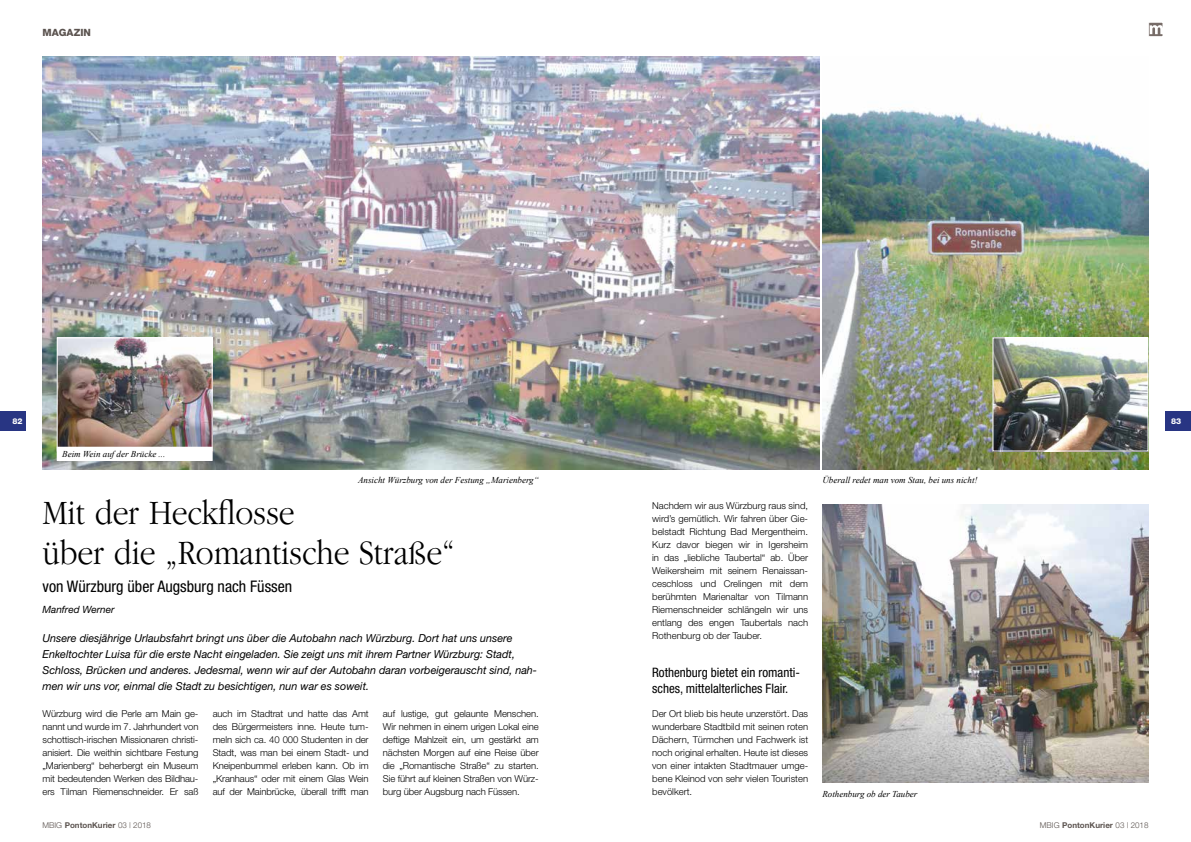
<style>
.page{position:relative;width:1191px;height:842px;background:#fff}
.page>*{position:absolute;margin:0;border:0;box-sizing:border-box;transform-origin:0 0}
.t1{font:300 35px/40px "Garam ITCSB";color:#000;scale:.9 1}
.t2{font:condensed 16px "Helvetica Neue";color:#000}
.t3{font:condensed 13px/16px "Helvetica Neue";color:#000}
.t4{font:italic 11px/16px "Helvetica Neue";color:#000}
.t5{font:italic 10px "Helvetica Neue";color:#000}
.t6{font:800 10px "Helvetica Neue";color:#5b534f}
.t7{font:300 9.5px/13px "Helvetica Neue";letter-spacing:-.01em;color:#000;text-align:justify}
.t8{font:italic 9px "Times New Roman";color:#000}
.t9{font:700 8px "Helvetica Neue";color:#5b534f}
.t10{font:800 8px "Helvetica Neue";color:#fff}
.s1{font-weight:300}
</style>
<div class="page">
<div style="left:0;top:411px;width:26px;height:20px;background:#283583"></div>
<img style="left:43px;top:57px;width:552px;height:412px">
<img style="left:59px;top:339px;width:152px;height:108px">
<div style="left:57px;top:337px;width:156px;height:114px;border:1px solid #fff"></div>
<div style="left:57px;top:447px;width:155px;height:13px;background:#fff"></div>
<img style="left:595px;top:56px;width:554px;height:727px">
<div style="left:1165px;top:411px;width:26px;height:20px;background:#283583"></div>
<svg style="left:1150px;top:24px;width:11px;height:11px"></svg>
<div style="left:1148px;top:22px;width:15px;height:15px;border:1px solid #fff"></div>
<svg style="left:1149px;top:25px;width:14px;height:9px"></svg>
<img style="left:822px;top:57px;width:326px;height:412px">
<img style="left:822px;top:505px;width:326px;height:277px">
<img style="left:994px;top:339px;width:152px;height:110px">
<div style="left:992px;top:337px;width:156px;height:114px;border:1px solid #fff"></div>
<p class="t6" style="left:43px;top:26px;width:50px">MAGAZIN</p>
<p class="t10" style="left:13px;top:417px;width:12px">82</p>
<p class="t8" style="left:62px;top:448px;width:105px">Beim Wein auf der Brücke ...</p>
<p class="t8" style="left:358px;top:474px;width:182px">Ansicht Würzburg von der Festung „Marienberg“</p>
<h1 class="t1" style="left:43px;top:494px;width:459px">Mit der Heckflosse<br>über die „Romantische Straße“</h1>
<h2 class="t2" style="left:43px;top:577px;width:251px">von Würzburg über Augsburg nach Füssen</h2>
<p class="t5" style="left:43px;top:604px;width:73px">Manfred Werner</p>
<p class="t4" style="left:43px;top:630px;width:496px">Unsere diesjährige Urlaubsfahrt bringt uns über die Autobahn nach Würzburg. Dort hat uns unsere Enkeltochter Luisa für die erste Nacht eingeladen. Sie zeigt uns mit ihrem Partner Würzburg: Stadt, Schloss, Brücken und anderes. Jedesmal, wenn wir auf der Autobahn daran vorbeigerauscht sind, nah&shy;men wir uns vor, einmal die Stadt zu besichtigen, nun war es soweit.</p>
<p class="t7" style="left:43px;top:707px;width:157px">Würzburg wird die Perle am Main ge&shy;nannt und wurde im 7. Jahrhundert von schottisch-irischen Missionaren christi&shy;anisiert. Die weithin sichtbare Festung „Marienberg“ beherbergt ein Museum mit bedeutenden Werken des Bildhau&shy;ers Tilman Riemenschneider. Er saß</p>
<p class="t7" style="left:213px;top:707px;width:157px">auch im Stadtrat und hatte das Amt des Bürgermeisters inne. Heute tum&shy;meln sich ca. 40 000 Studenten in der Stadt, was man bei einem Stadt- und Kneipenbummel erleben kann. Ob im „Kranhaus“ oder mit einem Glas Wein auf der Mainbrücke, überall trifft man</p>
<p class="t7" style="left:383px;top:707px;width:157px">auf lustige, gut gelaunte Menschen.<br>Wir nehmen in einem urigen Lokal eine deftige Mahlzeit ein, um gestärkt am nächsten Morgen auf eine Reise über die „Romantische Straße“ zu starten.<br>Sie führt auf kleinen Straßen von Würz&shy;burg über Augsburg nach Füssen.</p>
<p class="t9" style="left:43px;top:821px;width:110px"><span class="s1">MBIG</span> PontonKurier <span class="s1">03 | 2018</span></p>
<p class="t7" style="left:652px;top:499px;width:157px">Nachdem wir aus Würzburg raus sind, wird’s gemütlich. Wir fahren über Gie&shy;belstadt Richtung Bad Mergentheim.<br>Kurz davor biegen wir in Igersheim in das „liebliche Taubertal“ ab. Über Weikersheim mit seinem Renaissan&shy;ceschloss und Crelingen mit dem berühmten Marienaltar von Tilmann Riemenschneider schlängeln wir uns entlang des engen Taubertals nach Rothenburg ob der Tauber.</p>
<h3 class="t3" style="left:652px;top:664px;width:149px">Rothenburg bietet ein romanti&shy;sches, mittelalterliches Flair.</h3>
<p class="t7" style="left:652px;top:707px;width:157px">Der Ort blieb bis heute unzerstört. Das wunderbare Stadtbild mit seinen roten Dächern, Türmchen und Fachwerk ist noch original erhalten. Heute ist dieses von einer intakten Stadtmauer umge&shy;bene Kleinod von sehr vielen Touristen bevölkert.</p>
<p class="t8" style="left:822px;top:474px;width:157px">Überall redet man vom Stau, bei uns nicht!</p>
<p class="t8" style="left:822px;top:788px;width:97px">Rothenburg ob der Tauber</p>
<p class="t10" style="left:1171px;top:417px;width:12px">83</p>
<p class="t9" style="left:1040px;top:821px;width:110px"><span class="s1">MBIG</span> PontonKurier <span class="s1">03 | 2018</span></p>
</div>
